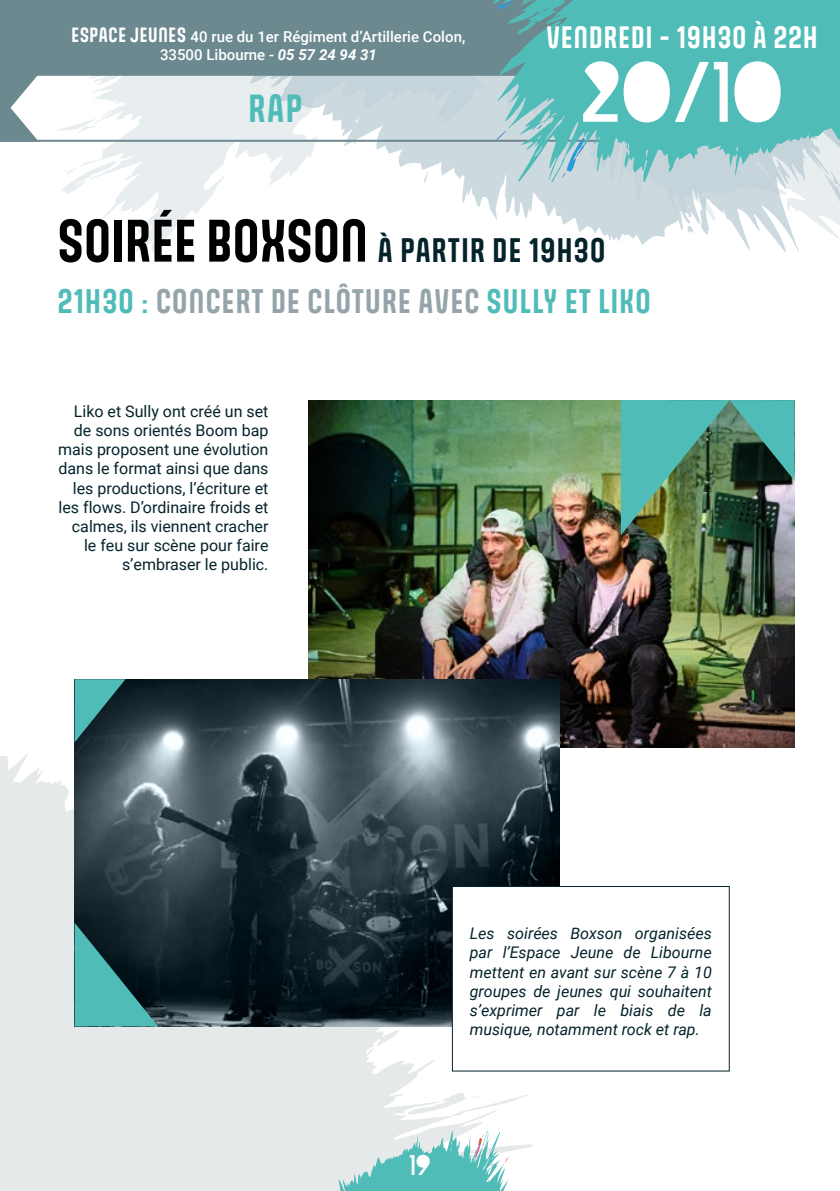
<style>
.page{position:relative;width:840px;height:1191px;background:#fff}
.page>*{position:absolute;margin:0;border:0;box-sizing:border-box;transform-origin:0 0}
.t1{font:84px "HWT Mardell";color:#fff}
.t2{font:700 38px "Gala";color:#50bcb8}
.t3{font:700 33px/51px "Gala";letter-spacing:.04em;color:#95a4ab}
.t4{font:700 30px "Gala";letter-spacing:.04em;color:#fff}
.t5{font:28px "HWT Mardell";color:#fff}
.t6{font:16px/19.2px "Roboto";color:#05232b;text-align:right}
.t7{font:italic 16px/19.2px "Roboto";color:#05232b;text-align:justify}
.t8{font:500 15px/18px "Roboto";color:#fff;text-align:center}
.s1{font-family:"Gala";font-weight:700;font-size:20px}
.s2{font-weight:700;font-style:italic}
.s3{font-size:58px;color:#000}
.s4{color:#05232b}
.s5{color:#50bcb8}
</style>
<div class="page">
<svg style="left:0;top:711px;width:532px;height:480px;fill:#e6e9ea"></svg>
<svg style="left:58px;top:77px;width:781px;height:175px"></svg>
<svg style="left:312px;top:1131px;width:215px;height:60px"></svg>
<div style="left:0;top:0;width:610px;height:74px;background:#6c8990"></div>
<div style="left:0;top:74px;width:610px;height:68px;border:2px solid #6c8990"></div>
<svg style="left:489px;top:0;width:86px;height:181px"></svg>
<svg style="left:496px;top:2px;width:16px;height:7px"></svg>
<svg style="left:496px;top:131px;width:10px;height:9px"></svg>
<svg style="left:537px;top:125px;width:5px;height:4px"></svg>
<svg style="left:561px;top:138px;width:14px;height:39px"></svg>
<svg style="left:575px;top:0;width:264px;height:181px;background:#65c0be"></svg>
<svg style="left:0;top:74px;width:39px;height:68px"></svg>
<img style="left:308px;top:400px;width:486px;height:348px">
<svg style="left:75px;top:679px;width:484px;height:347px;background:#35444b"></svg>
<img style="left:620px;top:400px;width:174px;height:135px">
<svg style="left:75px;top:922px;width:83px;height:104px;background:#2e6b6d"></svg>
<svg style="left:75px;top:679px;width:50px;height:63px;background:#347273"></svg>
<div style="left:452px;top:886px;width:276px;height:185px;background:#fff"></div>
<div style="left:451px;top:886px;width:278px;height:185px;border:1px solid #05232b"></div>
<p class="t8" style="left:72px;top:27px;width:395px"><span class="s1">ESPACE JEUNES</span> 40 rue du 1er Régiment d’Artillerie Colon,<br>33500 Libourne - <span class="s2">05 57 24 94 31</span></p>
<h2 class="t2" style="left:248px;top:84px;width:55px">RAP</h2>
<h3 class="t4" style="left:546px;top:17px;width:272px">VENDREDI - 19H30 À 22H</h3>
<h1 class="t1" style="left:580px;top:55px;width:204px">20/10</h1>
<h3 class="t3" style="left:58px;top:223px;width:594px"><span class="s3">SOIRÉE BOXSON</span> <span class="s4">À PARTIR DE 19H30<br></span><span class="s5">21H30 :</span> CONCERT DE CLÔTURE AVEC <span class="s5">SULLY ET LIKO</span></h3>
<p class="t6" style="left:58px;top:401px;width:212px">Liko et Sully ont créé un set de sons orientés Boom bap mais proposent une évolution dans le format ainsi que dans les productions, l’écriture et les flows. D’ordinaire froids et calmes, ils viennent cracher le feu sur scène pour faire s’embraser le public.</p>
<p class="t7" style="left:469px;top:923px;width:243px">Les soirées Boxson organisées par l’Espace Jeune de Libourne mettent en avant sur scène 7 à 10 groupes de jeunes qui souhaitent s’exprimer par le biais de la musique, notamment rock et rap.</p>
<h3 class="t5" style="left:409px;top:1152px;width:23px">19</h3>
</div>
